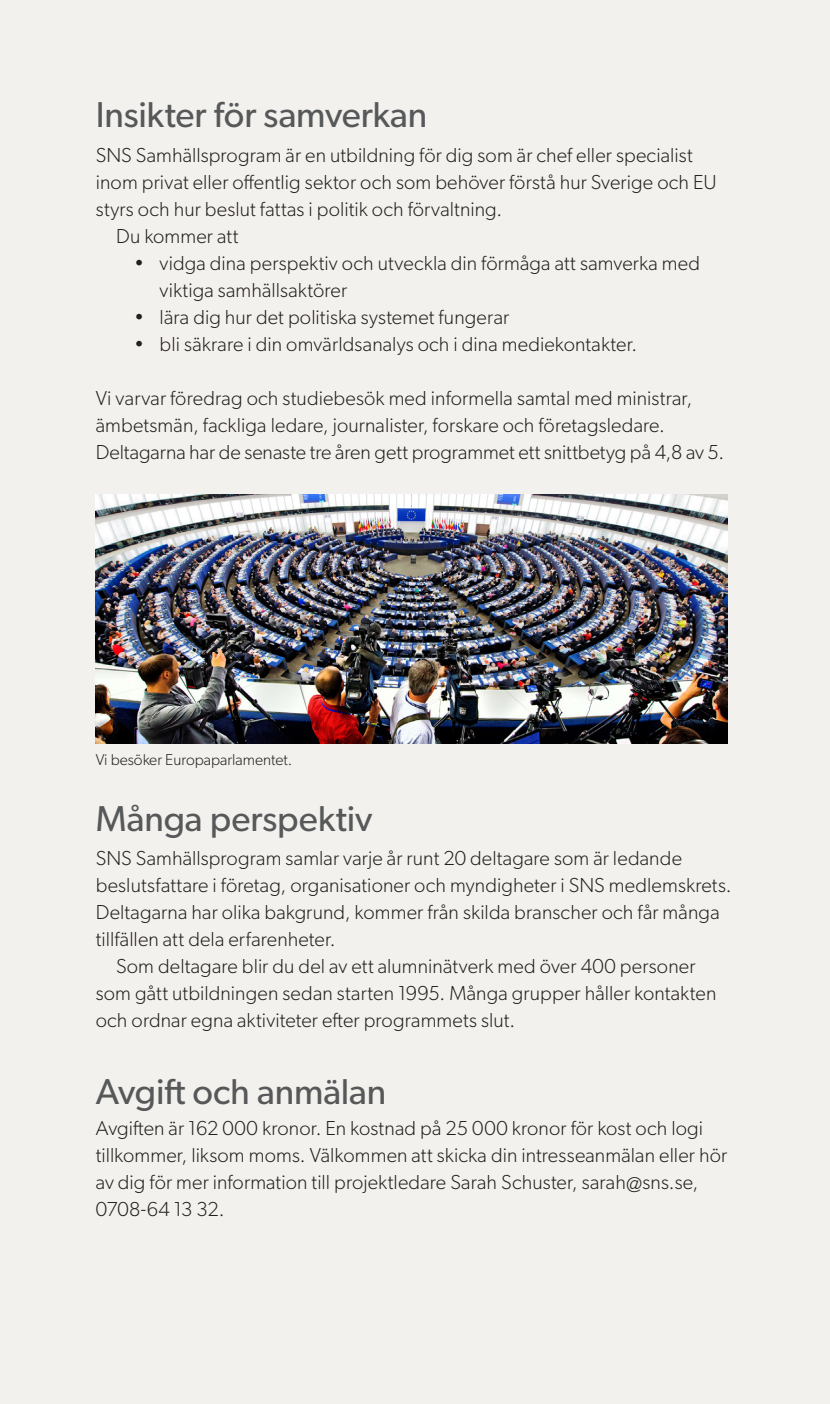
<style>
.page{position:relative;width:830px;height:1404px;background:#fff}
.page>*{position:absolute;margin:0;border:0;box-sizing:border-box;transform-origin:0 0}
.Rubrik{font:36px "Gibson";letter-spacing:-.005em;color:#57585a}
.Text{font:300 20.25px/27px "Gibson";letter-spacing:.005em;color:#231f20}
.Namnlista{font:300 15.75px "Gibson";color:#231f20}
</style>
<div class="page">
<div style="left:0;top:0;width:829px;height:1403px;background:#f3f1ed"></div>
<img style="left:96px;top:494px;width:631px;height:249px">
<p class="Rubrik" style="left:96px;top:93px;width:333px">Insikter för samverkan</p>
<p class="Text" style="left:96px;top:141px;width:622px">SNS Samhällsprogram är en utbildning för dig som är chef eller specialist inom privat eller offentlig sektor och som behöver förstå hur Sverige och EU styrs och hur beslut fattas i politik och förvaltning.</p>
<p class="Text" style="left:116px;top:222px;width:124px">Du kommer att</p>
<p class="Text" style="left:159px;top:249px;width:541px;text-indent:-26px">• vidga dina perspektiv och utveckla din förmåga att samverka med viktiga samhällsaktörer</p>
<p class="Text" style="left:134px;top:303px;width:376px">• lära dig hur det politiska systemet fungerar</p>
<p class="Text" style="left:134px;top:330px;width:504px">• bli säkrare i din omvärldsanalys och i dina mediekontakter.</p>
<p class="Text" style="left:96px;top:384px;width:629px">Vi varvar föredrag och studiebesök med informella samtal med ministrar, ämbetsmän, fackliga ledare, journalister, forskare och företagsledare.<br>Deltagarna har de senaste tre åren gett programmet ett snittbetyg på 4,8 av 5.</p>
<p class="Namnlista" style="left:96px;top:750px;width:198px">Vi besöker Europaparlamentet.</p>
<p class="Rubrik" style="left:96px;top:796px;width:278px">Många perspektiv</p>
<p class="Text" style="left:96px;top:843px;width:637px">SNS Samhällsprogram samlar varje år runt 20 deltagare som är ledande beslutsfattare i företag, organisationer och myndigheter i SNS medlemskrets.<br>Deltagarna har olika bakgrund, kommer från skilda branscher och får många tillfällen att dela erfarenheter.</p>
<p class="Text" style="left:96px;top:951px;width:621px;text-indent:20px">Som deltagare blir du del av ett alumninätverk med över 400 personer som gått utbildningen sedan starten 1995. Många grupper håller kontakten och ordnar egna aktiviteter efter programmets slut.</p>
<p class="Rubrik" style="left:96px;top:1069px;width:292px">Avgift och anmälan</p>
<p class="Text" style="left:96px;top:1113px;width:632px">Avgiften är 162 000 kronor. En kostnad på 25 000 kronor för kost och logi tillkommer, liksom moms. Välkommen att skicka din intresseanmälan eller hör av dig för mer information till projektledare Sarah Schuster, sarah@sns.se, 0708-64 13 32.</p>
</div>
